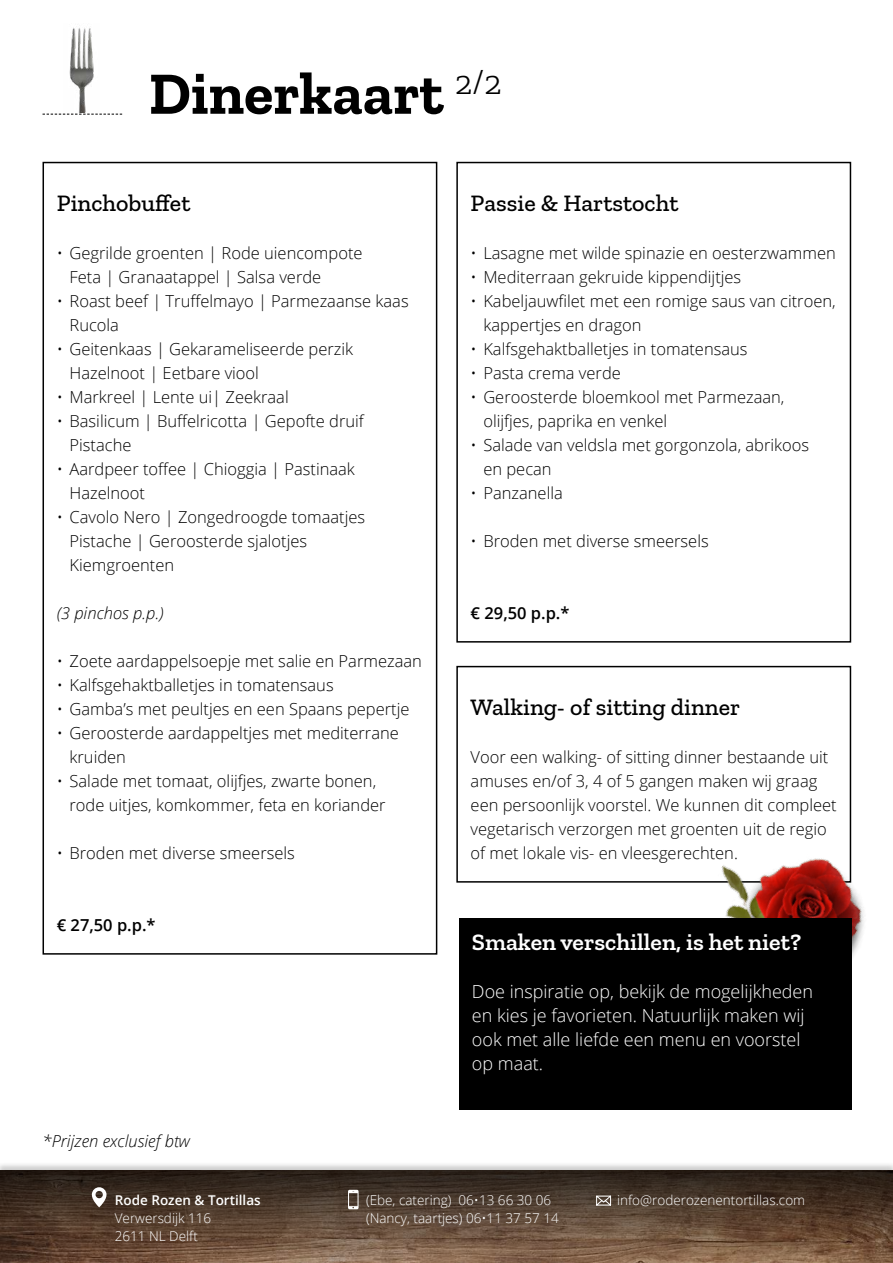
<style>
.page{position:relative;width:893px;height:1263px;background:#fff}
.page>*{position:absolute;margin:0;border:0;box-sizing:border-box;transform-origin:0 0}
.t1{font:700 60px "Zilla Slab";color:#000}
.t2{font:500 24px "Zilla Slab";color:#000}
.t3{font:600 24px "Zilla Slab";color:#fff}
.t4{font:300 18px/24px "Open Sans";color:#fff}
.t5{font:300 16.5px/24px "Open Sans";color:#000}
.t6{font:italic 300 16.5px "Open Sans";color:#000}
.t7{font:600 16.5px "Open Sans";color:#000}
.t8{font:300 13.5px/18px "Open Sans";color:#fff}
.t9{font:600 13.5px "Open Sans";color:#fff}
</style>
<div class="page">
<div style="left:0;top:1162px;width:893px;height:101px;background:#000;opacity:.2"></div>
<svg style="left:0;top:1171px;width:893px;height:92px;background:#574232"></svg>
<svg style="left:92px;top:1187px;width:15px;height:20px"></svg>
<svg style="left:596px;top:1195px;width:16px;height:11px"></svg>
<svg style="left:348px;top:1190px;width:11px;height:19px"></svg>
<img style="left:69px;top:27px;width:25px;height:86px">
<svg style="left:43px;top:114px;width:79px;height:1px"></svg>
<div style="left:456px;top:162px;width:395px;height:481px;border:2px solid #000"></div>
<div style="left:456px;top:666px;width:395px;height:217px;border:2px solid #000"></div>
<div style="left:43px;top:162px;width:394px;height:793px;border:2px solid #000"></div>
<img style="left:689px;top:816px;width:175px;height:190px">
<div style="left:459px;top:918px;width:392px;height:192px;background:#000"></div>
<h1 class="t1" style="left:149px;top:59px;width:354px">Dinerkaart <sup>2/2</sup></h1>
<h2 class="t2" style="left:57px;top:189px;width:135px">Pinchobuffet</h2>
<p class="t5" style="left:70px;top:240px;width:295px;text-indent:-13px">• Gegrilde groenten | Rode uiencompote<br>Feta | Granaatappel | Salsa verde</p>
<p class="t5" style="left:70px;top:288px;width:341px;text-indent:-13px">• Roast beef | Truffelmayo | Parmezaanse kaas<br>Rucola</p>
<p class="t5" style="left:70px;top:336px;width:285px;text-indent:-13px">• Geitenkaas | Gekarameliseerde perzik<br>Hazelnoot | Eetbare viool</p>
<p class="t5" style="left:57px;top:384px;width:233px">• Markreel | Lente ui| Zeekraal</p>
<p class="t5" style="left:70px;top:408px;width:296px;text-indent:-13px">• Basilicum | Buffelricotta | Gepofte druif<br>Pistache</p>
<p class="t5" style="left:70px;top:456px;width:287px;text-indent:-13px">• Aardpeer toffee | Chioggia | Pastinaak<br>Hazelnoot</p>
<p class="t5" style="left:70px;top:504px;width:297px;text-indent:-13px">• Cavolo Nero | Zongedroogde tomaatjes<br>Pistache | Geroosterde sjalotjes<br>Kiemgroenten</p>
<p class="t6" style="left:57px;top:601px;width:108px">(3 pinchos p.p.)</p>
<p class="t5" style="left:57px;top:648px;width:367px">• Zoete aardappelsoepje met salie en Parmezaan</p>
<p class="t5" style="left:57px;top:672px;width:278px">• Kalfsgehaktballetjes in tomatensaus</p>
<p class="t5" style="left:57px;top:696px;width:354px">• Gamba’s met peultjes en een Spaans pepertje</p>
<p class="t5" style="left:70px;top:720px;width:331px;text-indent:-13px">• Geroosterde aardappeltjes met mediterrane kruiden</p>
<p class="t5" style="left:70px;top:768px;width:318px;text-indent:-13px">• Salade met tomaat, olijfjes, zwarte bonen, rode uitjes, komkommer, feta en koriander</p>
<p class="t5" style="left:57px;top:840px;width:240px">• Broden met diverse smeersels</p>
<p class="t7" style="left:57px;top:913px;width:100px">€ 27,50 p.p.*</p>
<p class="t6" style="left:43px;top:1129px;width:149px">*Prijzen exclusief btw</p>
<h2 class="t2" style="left:471px;top:189px;width:209px">Passie &amp; Hartstocht</h2>
<p class="t5" style="left:471px;top:240px;width:367px">• Lasagne met wilde spinazie en oesterzwammen</p>
<p class="t5" style="left:471px;top:264px;width:272px">• Mediterraan gekruide kippendijtjes</p>
<p class="t5" style="left:483px;top:288px;width:354px;text-indent:-13px">• Kabeljauwfilet met een romige saus van citroen, kappertjes en dragon</p>
<p class="t5" style="left:471px;top:336px;width:278px">• Kalfsgehaktballetjes in tomatensaus</p>
<p class="t5" style="left:471px;top:360px;width:152px">• Pasta crema verde</p>
<p class="t5" style="left:483px;top:384px;width:303px;text-indent:-13px">• Geroosterde bloemkool met Parmezaan, olijfjes, paprika en venkel</p>
<p class="t5" style="left:483px;top:432px;width:327px;text-indent:-13px">• Salade van veldsla met gorgonzola, abrikoos en pecan</p>
<p class="t5" style="left:471px;top:480px;width:94px">• Panzanella</p>
<p class="t5" style="left:471px;top:528px;width:240px">• Broden met diverse smeersels</p>
<p class="t7" style="left:471px;top:601px;width:100px">€ 29,50 p.p.*</p>
<h2 class="t2" style="left:471px;top:693px;width:271px">Walking- of sitting dinner</h2>
<p class="t5" style="left:471px;top:744px;width:368px">Voor een walking- of sitting dinner bestaande uit amuses en/of 3, 4 of 5 gangen maken wij graag een persoonlijk voorstel. We kunnen dit compleet vegetarisch verzorgen met groenten uit de regio of met lokale vis- en vleesgerechten.</p>
<h2 class="t3" style="left:472px;top:928px;width:331px">Smaken verschillen, is het niet?</h2>
<p class="t4" style="left:472px;top:978px;width:343px">Doe inspiratie op, bekijk de mogelijkheden en kies je favorieten. Natuurlijk maken wij ook met alle liefde een menu en voorstel op maat.</p>
<p class="t9" style="left:115px;top:1191px;width:147px">Rode Rozen &amp; Tortillas</p>
<p class="t8" style="left:115px;top:1209px;width:98px">Verwersdijk 116<br>2611 NL Delft</p>
<p class="t8" style="left:366px;top:1191px;width:194px">(Ebe, catering) 06•13 66 30 06 (Nancy, taartjes) 06•11 37 57 14</p>
<p class="t8" style="left:617px;top:1191px;width:189px">info@roderozenentortillas.com</p>
</div>
